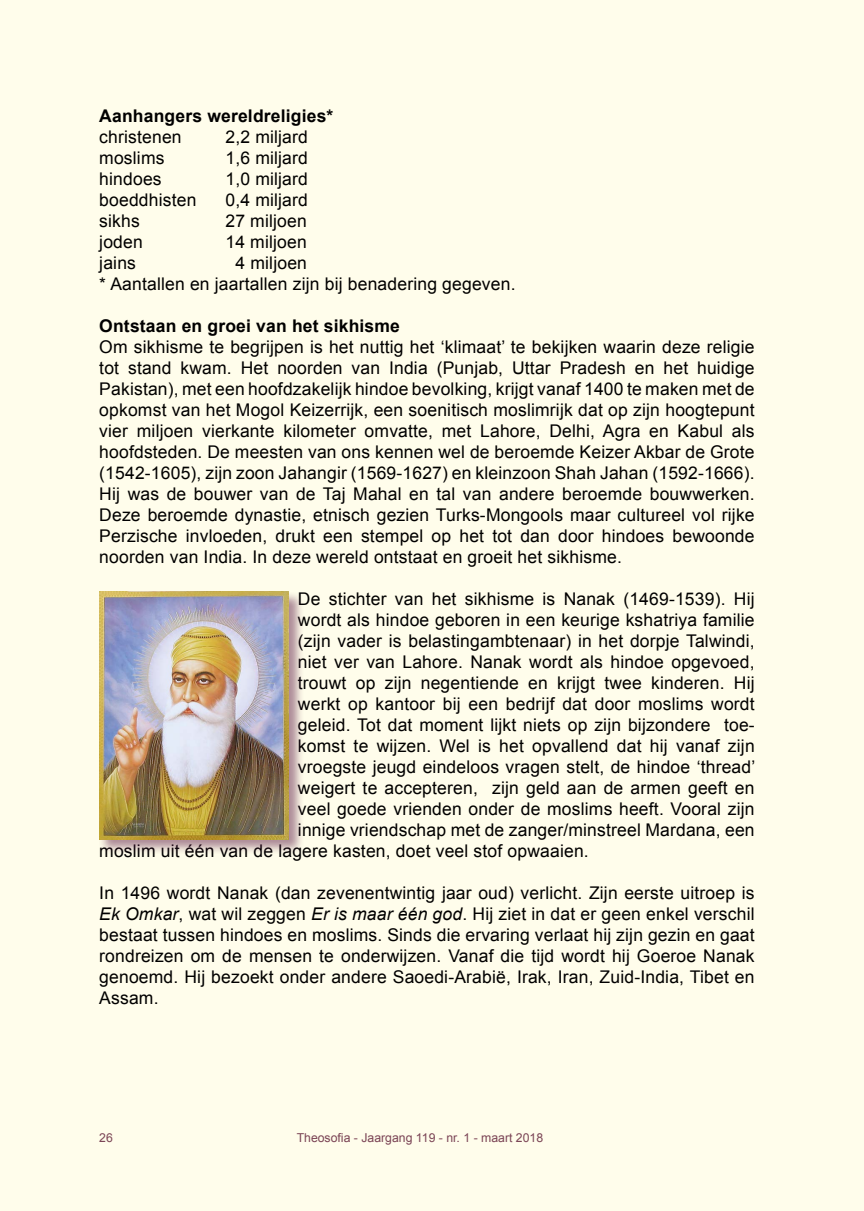
<style>
.page{position:relative;width:864px;height:1211px;background:#fff}
.page>*{position:absolute;margin:0;border:0;box-sizing:border-box;transform-origin:0 0}
.t1{font:17.5px/21px "Arial";letter-spacing:.01em;color:#000;text-align:justify}
.t2{font:700 17.5px "Arial";letter-spacing:.01em;color:#000}
.t3{font:12.25px "Arial";color:#5b1945}
.s1{font-style:italic}
</style>
<div class="page">
<div style="left:0;top:0;width:863px;height:1210px;background:#fffdeb"></div>
<div style="left:98px;top:591px;width:206px;height:263px;background:#5b1945;opacity:.5"></div>
<img style="left:99px;top:592px;width:190px;height:247px">
<p class="t2" style="left:99px;top:106px;width:235px">Aanhangers wereldreligies*</p>
<p class="t1" style="left:99px;top:126px;width:84px">christenen</p>
<p class="t1" style="left:225px;top:126px;width:84px">2,2 miljard</p>
<p class="t1" style="left:99px;top:147px;width:67px">moslims</p>
<p class="t1" style="left:225px;top:147px;width:84px">1,6 miljard</p>
<p class="t1" style="left:99px;top:168px;width:64px">hindoes</p>
<p class="t1" style="left:225px;top:168px;width:84px">1,0 miljard</p>
<p class="t1" style="left:99px;top:189px;width:99px">boeddhisten</p>
<p class="t1" style="left:225px;top:189px;width:84px">0,4 miljard</p>
<p class="t1" style="left:99px;top:210px;width:42px">sikhs</p>
<p class="t1" style="left:225px;top:210px;width:83px">27 miljoen</p>
<p class="t1" style="left:99px;top:231px;width:45px">joden</p>
<p class="t1" style="left:225px;top:231px;width:83px">14 miljoen</p>
<p class="t1" style="left:99px;top:252px;width:38px">jains</p>
<p class="t1" style="left:99px;top:252px;width:417px;text-indent:136px">4 miljoen<br>* Aantallen en jaartallen zijn bij benadering gegeven.</p>
<p class="t2" style="left:99px;top:316px;width:302px">Ontstaan en groei van het sikhisme</p>
<p class="t1" style="left:99px;top:336px;width:656px">Om sikhisme te begrijpen is het nuttig het ‘klimaat’ te bekijken waarin deze religie tot stand kwam. Het noorden van India (Punjab, Uttar Pradesh en het huidige Pakistan), met een hoofdzakelijk hindoe bevolking, krijgt vanaf 1400 te maken met de opkomst van het Mogol Keizerrijk, een soenitisch moslimrijk dat op zijn hoogtepunt vier miljoen vierkante kilometer omvatte, met Lahore, Delhi, Agra en Kabul als hoofdsteden. De meesten van ons kennen wel de beroemde Keizer Akbar de Grote (1542-1605), zijn zoon Jahangir (1569-1627) en kleinzoon Shah Jahan (1592-1666).<br>Hij was de bouwer van de Taj Mahal en tal van andere beroemde bouwwerken.<br>Deze beroemde dynastie, etnisch gezien Turks-Mongools maar cultureel vol rijke Perzische invloeden, drukt een stempel op het tot dan door hindoes bewoonde noorden van India. In deze wereld ontstaat en groeit het sikhisme.</p>
<p class="t1" style="left:298px;top:588px;width:458px">De stichter van het sikhisme is Nanak (1469-1539). Hij</p>
<p class="t1" style="left:298px;top:609px;width:458px">wordt als hindoe geboren in een keurige kshatriya familie</p>
<p class="t1" style="left:298px;top:630px;width:458px">(zijn vader is belastingambtenaar) in het dorpje Talwindi,</p>
<p class="t1" style="left:298px;top:651px;width:458px">niet ver van Lahore. Nanak wordt als hindoe opgevoed,</p>
<p class="t1" style="left:298px;top:672px;width:458px">trouwt op zijn negentiende en krijgt twee kinderen. Hij</p>
<p class="t1" style="left:298px;top:693px;width:458px">werkt op kantoor bij een bedrijf dat door moslims wordt</p>
<p class="t1" style="left:298px;top:714px;width:458px">geleid. Tot dat moment lijkt niets op zijn bijzondere toe-</p>
<p class="t1" style="left:298px;top:735px;width:458px">komst te wijzen. Wel is het opvallend dat hij vanaf zijn</p>
<p class="t1" style="left:298px;top:756px;width:458px">vroegste jeugd eindeloos vragen stelt, de hindoe ‘thread’</p>
<p class="t1" style="left:298px;top:777px;width:458px">weigert te accepteren, zijn geld aan de armen geeft en</p>
<p class="t1" style="left:298px;top:798px;width:458px">veel goede vrienden onder de moslims heeft. Vooral zijn</p>
<p class="t1" style="left:298px;top:819px;width:458px">innige vriendschap met de zanger/minstreel Mardana, een</p>
<p class="t1" style="left:99px;top:840px;width:491px">moslim uit één van de lagere kasten, doet veel stof opwaaien.</p>
<p class="t1" style="left:99px;top:882px;width:656px">In 1496 wordt Nanak (dan zevenentwintig jaar oud) verlicht. Zijn eerste uitroep is <span class="s1">Ek Omkar</span>, wat wil zeggen <span class="s1">Er is maar één god</span>. Hij ziet in dat er geen enkel verschil bestaat tussen hindoes en moslims. Sinds die ervaring verlaat hij zijn gezin en gaat rondreizen om de mensen te onderwijzen. Vanaf die tijd wordt hij Goeroe Nanak genoemd. Hij bezoekt onder andere Saoedi-Arabië, Irak, Iran, Zuid-India, Tibet en Assam.</p>
<p class="t3" style="left:99px;top:1131px;width:15px">26</p>
<p class="t3" style="left:296px;top:1131px;width:248px">Theosofia - Jaargang 119 - nr. 1 - maart 2018</p>
</div>
